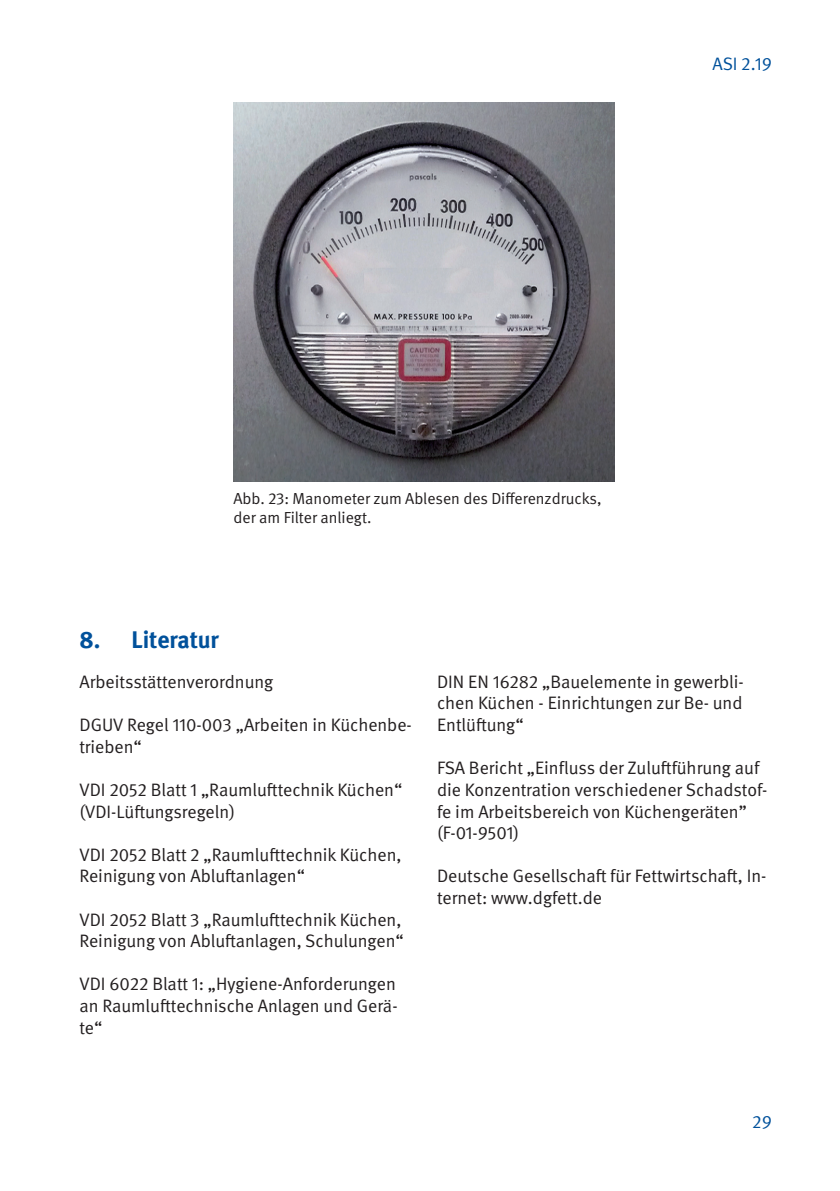
<style>
.page{position:relative;width:840px;height:1191px;background:#fff}
.page>*{position:absolute;margin:0;border:0;box-sizing:border-box;transform-origin:0 0}
.t1{font:700 24px "DGUV Meta";letter-spacing:-.005em;color:#01519b}
.t2{font:18px/21.6px "DGUV Meta";color:#231f20}
.t3{font:18px "DGUV Meta";color:#01519b}
.t4{font:16px/19.2px "DGUV Meta";color:#231f20}
</style>
<div class="page">
<img style="left:233px;top:102px;width:381px;height:380px">
<p class="t3" style="left:712px;top:54px;width:61px">ASI 2.19</p>
<p class="t4" style="left:233px;top:489px;width:369px">Abb. 23: Manometer zum Ablesen des Differenzdrucks, der am Filter anliegt.</p>
<h1 class="t1" style="left:79px;top:626px;width:141px">8. Literatur</h1>
<p class="t2" style="left:79px;top:671px;width:195px">Arbeitsstättenverordnung</p>
<p class="t2" style="left:79px;top:714px;width:334px">DGUV Regel 110-003 „Arbeiten in Küchenbe&shy;trieben“</p>
<p class="t2" style="left:79px;top:779px;width:324px">VDI 2052 Blatt 1 „Raumlufttechnik Küchen“ (VDI-Lüftungsregeln)</p>
<p class="t2" style="left:79px;top:844px;width:323px">VDI 2052 Blatt 2 „Raumlufttechnik Küchen,<br>Reinigung von Abluftanlagen“</p>
<p class="t2" style="left:79px;top:909px;width:326px">VDI 2052 Blatt 3 „Raumlufttechnik Küchen,<br>Reinigung von Abluftanlagen, Schulungen“</p>
<p class="t2" style="left:79px;top:973px;width:319px;text-align:justify">VDI 6022 Blatt 1: „Hygiene-Anforderungen an Raumlufttechnische Anlagen und Gerä&shy;te“</p>
<p class="t2" style="left:437px;top:671px;width:308px;text-align:justify">DIN EN 16282 „Bauelemente in gewerbli&shy;chen Küchen - Einrichtungen zur Be- und Entlüftung“</p>
<p class="t2" style="left:437px;top:757px;width:331px">FSA Bericht „Einfluss der Zuluftführung auf die Konzentration verschiedener Schadstof&shy;fe im Arbeitsbereich von Küchengeräten” (F-01-9501)</p>
<p class="t2" style="left:437px;top:865px;width:331px">Deutsche Gesellschaft für Fettwirtschaft, In&shy;ternet: www.dgfett.de</p>
<p class="t3" style="left:751px;top:1111px;width:21px">29</p>
</div>
